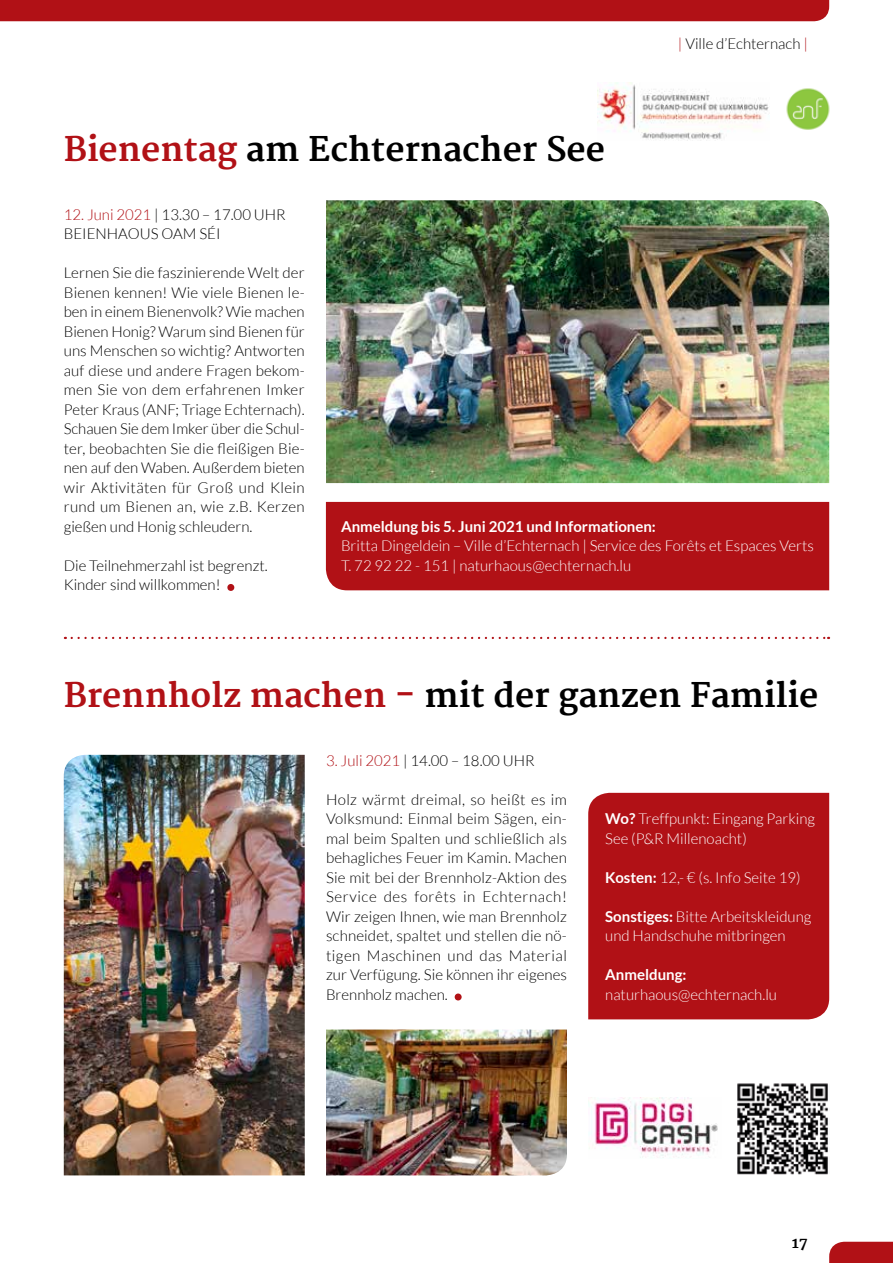
<style>
.page{position:relative;width:893px;height:1263px;background:#fff}
.page>*{position:absolute;margin:0;border:0;box-sizing:border-box;transform-origin:0 0}
.t1{font:300 75px "Lato";color:#b11116}
.t2{font:700 33px "Merriweather";color:#000}
.t3{font:300 15px/19.5px "Lato";color:#000}
.t4{font:300 15px/19.5px "Lato";color:#fff}
.t5{font:700 15px "Lato";color:#fff}
.t6{font:700 15px "Merriweather";color:#000}
.s1{color:#b11116}
.s2{font-weight:700}
</style>
<div class="page">
<img style="left:326px;top:200px;width:503px;height:283px">
<svg style="left:72px;top:637px;width:757px;height:2px"></svg>
<div style="left:326px;top:502px;width:503px;height:88px;background:#b11116"></div>
<img style="left:597px;top:82px;width:172px;height:59px">
<img style="left:786px;top:88px;width:44px;height:42px">
<img style="left:64px;top:755px;width:241px;height:420px">
<img style="left:588px;top:1097px;width:130px;height:61px">
<img style="left:737px;top:1083px;width:91px;height:92px">
<img style="left:326px;top:1029px;width:241px;height:146px">
<div style="left:588px;top:793px;width:241px;height:226px;background:#b11116"></div>
<div style="left:0;top:0;width:829px;height:21px;background:#b11116"></div>
<svg style="left:829px;top:1242px;width:64px;height:21px"></svg>
<h2 class="t2" style="left:64px;top:130px;width:543px"><span class="s1">Bienentag</span> am Echternacher See</h2>
<p class="t3" style="left:678px;top:34px;width:131px"><span class="s1">|</span> Ville d’Echternach <span class="s1">|</span></p>
<p class="t3" style="left:64px;top:205px;width:223px"><span class="s1">12. Juni 2021</span> | 13.30 – 17.00 UHR<br>BEIENHAOUS OAM SÉI</p>
<p class="t3" style="left:64px;top:263px;width:242px;text-align:justify">Lernen Sie die faszinierende Welt der Bienen kennen! Wie viele Bienen le&shy;ben in einem Bienenvolk? Wie machen Bienen Honig? Warum sind Bienen für uns Menschen so wichtig? Antworten auf diese und andere Fragen bekom&shy;men Sie von dem erfahrenen Imker Peter Kraus (ANF; Triage Echternach).<br>Schauen Sie dem Imker über die Schul&shy;ter, beobachten Sie die fleißigen Bie&shy;nen auf den Waben. Außerdem bieten wir Aktivitäten für Groß und Klein rund um Bienen an, wie z.B. Kerzen gießen und Honig schleudern.</p>
<p class="t3" style="left:64px;top:556px;width:205px">Die Teilnehmerzahl ist begrenzt.<br>Kinder sind willkommen!</p>
<h1 class="t1" style="left:223px;top:523px;width:16px">.</h1>
<p class="t5" style="left:341px;top:518px;width:316px">Anmeldung bis 5. Juni 2021 und Informationen:</p>
<p class="t4" style="left:341px;top:536px;width:474px">Britta Dingeldein – Ville d’Echternach | Service des Forêts et Espaces Verts<br>T. 72 92 22 - 151 | naturhaous@echternach.lu</p>
<h2 class="t2" style="left:64px;top:676px;width:756px"><span class="s1">Brennholz machen -</span> mit der ganzen Familie</h2>
<p class="t3" style="left:326px;top:751px;width:210px"><span class="s1">3. Juli 2021</span> | 14.00 – 18.00 UHR</p>
<p class="t3" style="left:326px;top:790px;width:242px;text-align:justify">Holz wärmt dreimal, so heißt es im Volksmund: Einmal beim Sägen, ein&shy;mal beim Spalten und schließlich als behagliches Feuer im Kamin. Machen Sie mit bei der Brennholz-Aktion des Service des forêts in Echternach!<br>Wir zeigen Ihnen, wie man Brennholz schneidet, spaltet und stellen die nö&shy;tigen Maschinen und das Material zur Verfügung. Sie können ihr eigenes Brennholz machen.</p>
<h1 class="t1" style="left:451px;top:933px;width:16px">.</h1>
<p class="t4" style="left:605px;top:809px;width:211px"><span class="s2">Wo?</span> Treffpunkt: Eingang Parking<br>See (P&amp;R Millenoacht)</p>
<p class="t4" style="left:605px;top:868px;width:197px"><span class="s2">Kosten:</span> 12,- € (s. Info Seite 19)</p>
<p class="t4" style="left:605px;top:907px;width:208px"><span class="s2">Sonstiges:</span> Bitte Arbeitskleidung und Handschuhe mitbringen</p>
<p class="t5" style="left:605px;top:966px;width:83px">Anmeldung:</p>
<p class="t4" style="left:605px;top:985px;width:173px">naturhaous@echternach.lu</p>
<p class="t6" style="left:792px;top:1234px;width:18px">17</p>
</div>
